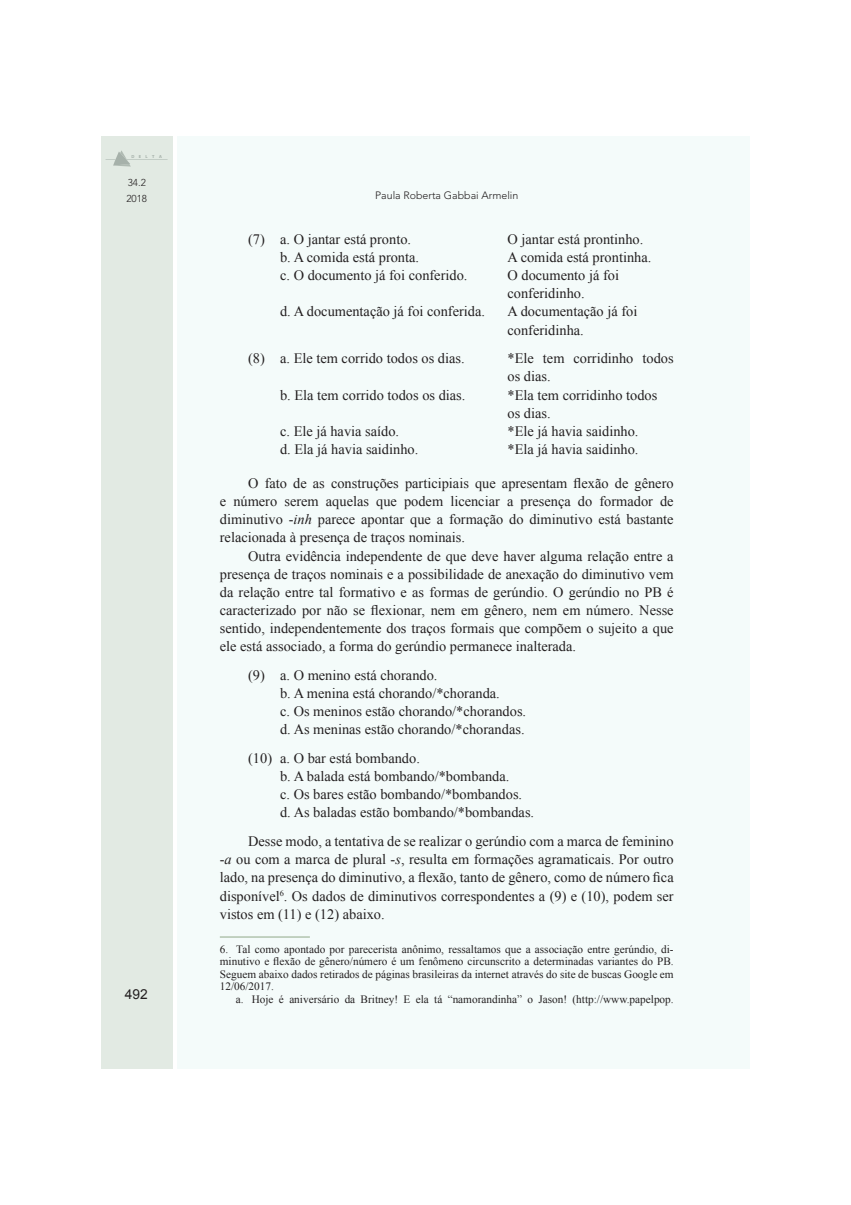
<style>
.page{position:relative;width:851px;height:1205px;background:#fff}
.page>*{position:absolute;margin:0;border:0;box-sizing:border-box;transform-origin:0 0}
.corpo{font:14.38px/18.1px "Times New Roman";color:#231f20;text-align:justify}
.Lista__1{font:14.38px/18.1px "Times New Roman";color:#231f20}
.t1{font:13.75px "Arial";color:#231f20}
.Nota_rodapé{font:11.25px/12.5px "Times New Roman";color:#231f20;text-align:justify}
.t2{font:300 10.62px "Avenir";color:#231f20}
.t3{font:300 10px/16.2px "Avenir";color:#231f20}
.t4{font:700 4.38px "Myriad Pro";letter-spacing:1em;color:#bcc1bf}
.s1{font-style:italic}
</style>
<div class="page">
<div style="left:101px;top:137px;width:72px;height:932px;background:#e2eae3"></div>
<div style="left:177px;top:137px;width:572px;height:932px;background:#f4fbfa"></div>
<hr style="left:127px;top:159px;width:40px;height:1px;background:#cacfcd">
<svg style="left:105px;top:150px;width:26px;height:17px"></svg>
<hr style="left:220px;top:936px;width:90px;height:1px;background:#91a988">
<p class="t4" style="left:131px;top:154px;width:32px">DELTA</p>
<p class="t3" style="left:126px;top:175px;width:22px">34.2<br>2018</p>
<p class="t1" style="left:125px;top:985px;width:24px">492</p>
<p class="t2" style="left:375px;top:189px;width:145px">Paula Roberta Gabbai Armelin</p>
<p class="Lista__1" style="left:248px;top:230px;width:164px">(7) a. O jantar está pronto.</p>
<p class="Lista__1" style="left:507px;top:230px;width:137px">O jantar está prontinho.</p>
<p class="Lista__1" style="left:280px;top:248px;width:140px">b. A comida está pronta.</p>
<p class="Lista__1" style="left:507px;top:248px;width:145px">A comida está prontinha.</p>
<p class="Lista__1" style="left:280px;top:266px;width:189px">c. O documento já foi conferido.</p>
<p class="Lista__1" style="left:507px;top:266px;width:113px">O documento já foi conferidinho.</p>
<p class="Lista__1" style="left:280px;top:302px;width:206px">d. A documentação já foi conferida.</p>
<p class="Lista__1" style="left:507px;top:302px;width:131px">A documentação já foi conferidinha.</p>
<p class="Lista__1" style="left:248px;top:349px;width:218px">(8) a. Ele tem corrido todos os dias.</p>
<p class="Lista__1" style="left:507px;top:349px;width:168px">*Ele tem corridinho todos os dias.</p>
<p class="Lista__1" style="left:280px;top:385px;width:187px">b. Ela tem corrido todos os dias.</p>
<p class="Lista__1" style="left:507px;top:385px;width:151px">*Ela tem corridinho todos os dias.</p>
<p class="Lista__1" style="left:280px;top:422px;width:120px">c. Ele já havia saído.</p>
<p class="Lista__1" style="left:507px;top:422px;width:132px">*Ele já havia saidinho.</p>
<p class="Lista__1" style="left:280px;top:440px;width:140px">d. Ela já havia saidinho.</p>
<p class="Lista__1" style="left:507px;top:440px;width:132px">*Ela já havia saidinho.</p>
<p class="corpo" style="left:220px;top:474px;width:455px;text-indent:28px">O fato de as construções participiais que apresentam flexão de gênero e número serem aquelas que podem licenciar a presença do formador de diminutivo -<span class="s1">inh</span> parece apontar que a formação do diminutivo está bastante relacionada à presença de traços nominais.</p>
<p class="corpo" style="left:220px;top:546px;width:455px;text-indent:28px">Outra evidência independente de que deve haver alguma relação entre a presença de traços nominais e a possibilidade de anexação do diminutivo vem da relação entre tal formativo e as formas de gerúndio. O gerúndio no PB é caracterizado por não se flexionar, nem em gênero, nem em número. Nesse sentido, independentemente dos traços formais que compõem o sujeito a que ele está associado, a forma do gerúndio permanece inalterada.</p>
<p class="Lista__1" style="left:248px;top:666px;width:191px">(9) a. O menino está chorando.</p>
<p class="Lista__1" style="left:280px;top:684px;width:221px">b. A menina está chorando/*choranda.</p>
<p class="Lista__1" style="left:280px;top:702px;width:247px">c. Os meninos estão chorando/*chorandos.</p>
<p class="Lista__1" style="left:280px;top:720px;width:246px">d. As meninas estão chorando/*chorandas.</p>
<p class="Lista__1" style="left:248px;top:749px;width:173px">(10) a. O bar está bombando.</p>
<p class="Lista__1" style="left:280px;top:767px;width:231px">b. A balada está bombando/*bombanda.</p>
<p class="Lista__1" style="left:280px;top:785px;width:243px">c. Os bares estão bombando/*bombandos.</p>
<p class="Lista__1" style="left:280px;top:803px;width:255px">d. As baladas estão bombando/*bombandas.</p>
<p class="corpo" style="left:220px;top:832px;width:455px;text-indent:28px">Desse modo, a tentativa de se realizar o gerúndio com a marca de feminino -<span class="s1">a</span> ou com a marca de plural -<span class="s1">s</span>, resulta em formações agramaticais. Por outro lado, na presença do diminutivo, a flexão, tanto de gênero, como de número fica disponível<sup>6</sup>. Os dados de diminutivos correspondentes a (9) e (10), podem ser vistos em (11) e (12) abaixo.</p>
<p class="Nota_rodapé" style="left:220px;top:943px;width:455px">6. Tal como apontado por parecerista anônimo, ressaltamos que a associação entre gerúndio, di&shy;minutivo e flexão de gênero/número é um fenômeno circunscrito a determinadas variantes do PB.<br>Seguem abaixo dados retirados de páginas brasileiras da internet através do site de buscas Google em 12/06/2017.</p>
<p class="Nota_rodapé" style="left:236px;top:993px;width:439px">a. Hoje é aniversário da Britney! E ela tá “namorandinha” o Jason! (http://www.papelpop.</p>
</div>
